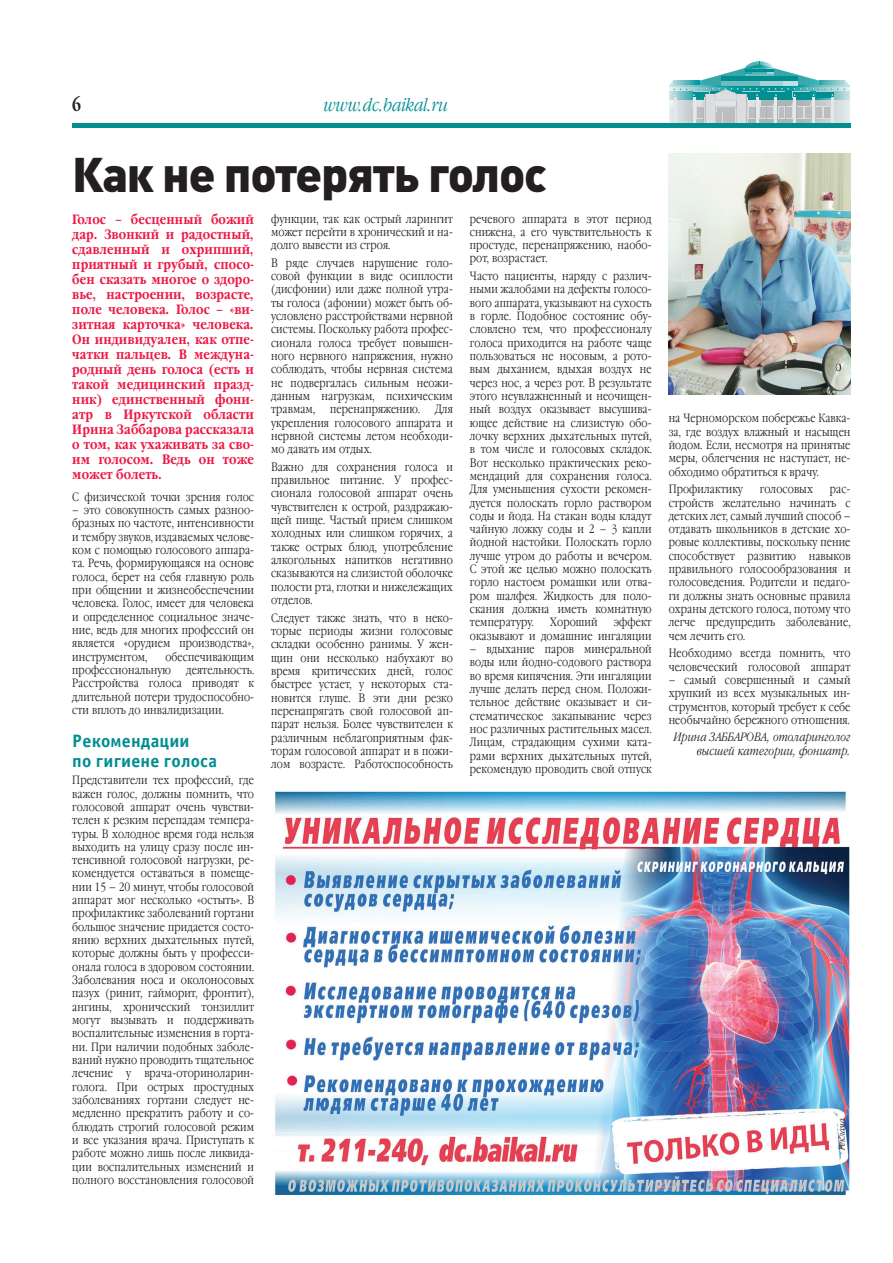
<style>
.page{position:relative;width:893px;height:1263px;background:#fff}
.page>*{position:absolute;margin:0;border:0;box-sizing:border-box;transform-origin:0 0}
.t1{font:900 48px "DIN Cyr";letter-spacing:-.025em;color:#231f20}
.t2{font:700 18px/20px "Officina Sans C";letter-spacing:.01em;color:#008e91}
.t3{font:italic 300 18px "Garamond Narrow C";color:#008e91}
.t4{font:700 18px "Garamond Narrow C";color:#231f20}
.t5{font:700 13.5px/15px "Garamond Narrow C";letter-spacing:.01em;color:#ed1845;text-align:justify}
.t6{font:300 12px/13.4px "Garamond Narrow C";letter-spacing:.01em;color:#231f20;text-align:justify}
.t7{font:italic 300 12px/13.4px "Garamond Narrow C";letter-spacing:.01em;color:#231f20;text-align:right}
.t8{font:italic 300 8.85px "Garamond Narrow C";color:#231f20}
</style>
<div class="page">
<svg style="left:669px;top:62px;width:181px;height:61px"></svg>
<div style="left:72px;top:123px;width:778px;height:5px;background:#008e91"></div>
<img style="left:275px;top:791px;width:575px;height:404px">
<img style="left:669px;top:153px;width:181px;height:241px">
<h2 class="t4" style="left:72px;top:95px;width:10px">6</h2>
<h2 class="t3" style="left:324px;top:95px;width:126px">www.dc.baikal.ru</h2>
<h1 class="t1" style="left:72px;top:142px;width:476px">Как не потерять голос</h1>
<p class="t5" style="left:72px;top:212px;width:183px">Голос – бесценный божий дар. Звонкий и радостный, сдавленный и охрипший, приятный и грубый, спосо&shy;бен сказать многое о здоро&shy;вье, настроении, возрасте, поле человека. Голос – «ви&shy;зитная карточка» человека.<br>Он индивидуален, как отпе&shy;чатки пальцев. В междуна&shy;родный день голоса (есть и такой медицинский празд&shy;ник) единственный фони&shy;атр в Иркутской области Ирина Заббарова рассказала о том, как ухаживать за сво&shy;им голосом. Ведь он тоже может болеть.</p>
<p class="t6" style="left:72px;top:490px;width:183px">С физической точки зрения голос</p>
<p class="t6" style="left:72px;top:504px;width:183px">– это совокупность самых разноо&shy;бразных по частоте, интенсивности и тембру звуков, издаваемых челове&shy;ком с помощью голосового аппара&shy;та. Речь, формирующаяся на основе голоса, берет на себя главную роль при общении и жизнеобеспечении человека. Голос, имеет для человека и определенное социальное значе&shy;ние, ведь для многих профессий он является «орудием производства», инструментом,</p>
<p class="t6" style="left:271px;top:212px;width:183px">функции, так как острый ларингит может перейти в хронический и на&shy;долго вывести из строя.</p>
<p class="t6" style="left:271px;top:256px;width:183px">В ряде случаев нарушение голо&shy;совой функции в виде осиплости (дисфонии) или даже полной утра&shy;ты голоса (афонии) может быть об&shy;условлено расстройствами нервной системы. Поскольку работа профес&shy;сионала голоса требует повышен&shy;ного нервного напряжения, нужно соблюдать, чтобы нервная система не подвергалась сильным неожи&shy;данным нагрузкам, психическим травмам,</p>
<p class="t6" style="left:470px;top:212px;width:183px">речевого аппарата в этот период снижена, а его чувствительность к простуде, перенапряжению, наобо&shy;рот, возрастает.</p>
<p class="t6" style="left:470px;top:270px;width:183px">Часто пациенты, наряду с различ&shy;ными жалобами на дефекты голосо&shy;вого аппарата, указывают на сухость в горле. Подобное состояние обу&shy;словлено тем, что профессионалу голоса приходится на работе чаще пользоваться не носовым, а рото&shy;вым дыханием, вдыхая воздух не через нос, а через рот. В результате этого неувлажненный и неочищен&shy;ный воздух оказывает высушива&shy;ющее действие на слизистую обо&shy;лочку верхних дыхательных путей, в том числе и голосовых складок.<br>Вот несколько практических реко&shy;мендаций для сохранения голоса.<br>Для уменьшения сухости рекомен&shy;дуется полоскать горло раствором соды и йода. На стакан воды кладут чайную ложку соды и 2 – 3 капли йодной настойки. Полоскать горло лучше утром до работы и вечером.<br>С этой же целью можно полоскать горло настоем ромашки или отва&shy;ром шалфея. Жидкость для поло&shy;скания должна иметь комнатную температуру.</p>
<p class="t6" style="left:271px;top:403px;width:183px;text-indent:164px">Для укрепления голосового аппарата и нервной системы летом необходи&shy;мо давать им отдых.</p>
<p class="t6" style="left:271px;top:460px;width:183px">Важно для сохранения голоса и правильное питание. У профес&shy;сионала голосовой аппарат очень чувствителен к острой, раздражаю&shy;щей пище. Частый прием слишком холодных или слишком горячих, а также острых блюд, употребление алкогольных напитков негативно сказываются на слизистой оболочке полости рта, глотки и нижележащих отделов.</p>
<p class="t6" style="left:271px;top:611px;width:183px">Следует также знать, что в неко&shy;торые периоды жизни голосовые складки особенно ранимы. У жен&shy;щин они несколько набухают во время критических дней, голос быстрее устает, у некоторых ста&shy;новится глуше. В эти дни резко перенапрягать свой голосовой ап&shy;парат нельзя. Более чувствителен к различным неблагоприятным фак&shy;торам голосовой аппарат и в пожи&shy;лом возрасте. Работоспособность</p>
<p class="t6" style="left:330px;top:403px;width:91px">перенапряжению.</p>
<p class="t6" style="left:470px;top:616px;width:183px;text-align:right">эффект<br>оказывают и домашние ингаляции</p>
<p class="t6" style="left:470px;top:643px;width:183px">– вдыхание паров минеральной воды или йодно-содового раствора во время кипячения. Эти ингаляции лучше делать перед сном. Положи&shy;тельное действие оказывает и си&shy;стематическое закапывание через нос различных растительных масел.<br>Лицам, страдающим сухими ката&shy;рами верхних дыхательных путей, рекомендую проводить свой отпуск</p>
<p class="t6" style="left:550px;top:616px;width:49px">Хороший</p>
<p class="t6" style="left:72px;top:650px;width:183px;text-indent:93px">обеспечивающим профессиональную</p>
<p class="t6" style="left:72px;top:664px;width:183px;text-indent:114px">деятельность.<br>Расстройства голоса приводят к длительной потери трудоспособно&shy;сти вплоть до инвалидизации.</p>
<h2 class="t2" style="left:72px;top:731px;width:146px">Рекомендации<br>по гигиене голоса</h2>
<p class="t6" style="left:72px;top:774px;width:183px">Представители тех профессий, где важен голос, должны помнить, что голосовой аппарат очень чувстви&shy;телен к резким перепадам темпера&shy;туры. В холодное время года нельзя выходить на улицу сразу после ин&shy;тенсивной голосовой нагрузки, ре&shy;комендуется оставаться в помеще&shy;нии 15 – 20 минут, чтобы голосовой аппарат мог несколько «остыть». В профилактике заболеваний гортани большое значение придается состо&shy;янию верхних дыхательных путей, которые должны быть у професси&shy;онала голоса в здоровом состоянии.<br>Заболевания носа и околоносовых пазух (ринит, гайморит, фронтит), ангины, хронический тонзиллит могут вызывать и поддерживать воспалительные изменения в горта&shy;ни. При наличии подобных заболе&shy;ваний нужно проводить тщательное лечение у врача-оториноларин&shy;голога. При острых простудных заболеваниях гортани следует не&shy;медленно прекратить работу и со&shy;блюдать строгий голосовой режим и все указания врача. Приступать к работе можно лишь после ликвида&shy;ции воспалительных изменений и полного восстановления голосовой</p>
<p class="t6" style="left:669px;top:412px;width:183px">на Черноморском побережье Кавка&shy;за, где воздух влажный и насыщен йодом. Если, несмотря на принятые меры, облегчения не наступает, не&shy;обходимо обратиться к врачу.</p>
<p class="t6" style="left:669px;top:483px;width:76px">Профилактику</p>
<p class="t6" style="left:760px;top:483px;width:55px">голосовых</p>
<p class="t6" style="left:669px;top:483px;width:183px;text-indent:161px">рас&shy;стройств желательно начинать с детских лет, самый лучший способ – отдавать школьников в детские хо&shy;ровые коллективы, поскольку пение способствует развитию навыков правильного голосообразования и голосоведения. Родители и педаго&shy;ги должны знать основные правила охраны детского голоса, потому что легче предупредить заболевание, чем лечить его.</p>
<p class="t6" style="left:669px;top:647px;width:183px">Необходимо всегда помнить, что человеческий голосовой аппарат</p>
<p class="t6" style="left:669px;top:673px;width:183px">– самый совершенный и самый хрупкий из всех музыкальных ин&shy;струментов, который требует к себе необычайно бережного отношения.</p>
<p class="t7" style="left:674px;top:731px;width:178px">Ирина ЗАББАРОВА, отоларинголог высшей категории, фониатр.</p>
<p class="t8" style="left:837px;top:1150px;width:33px;rotate:-90deg">Реклама</p>
</div>
